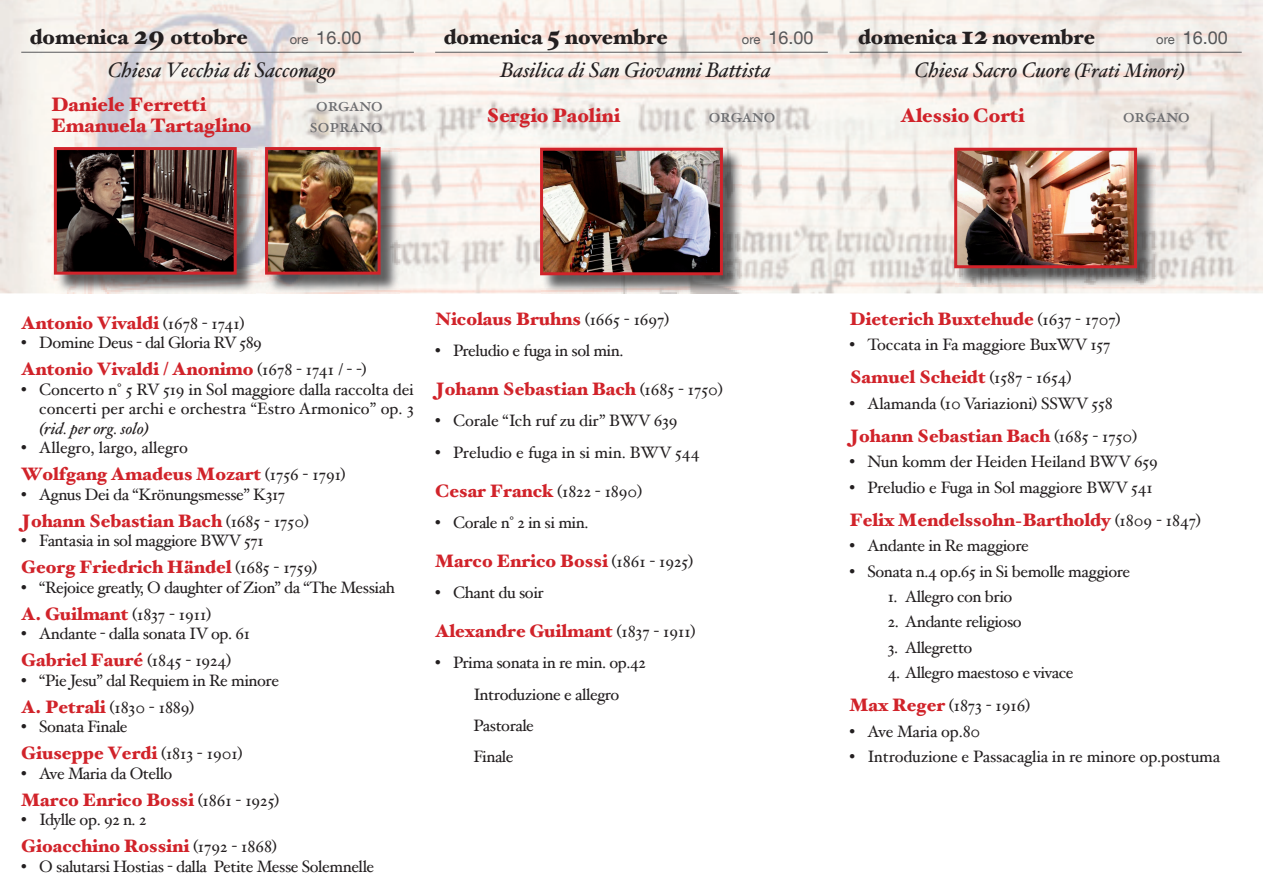
<style>
.page{position:relative;width:1263px;height:893px;background:#fff}
.page>*{position:absolute;margin:0;border:0;box-sizing:border-box;transform-origin:0 0}
.t1{font:italic 21px "Hoefler Text";color:#231f20}
.t2{font:900 21px "Hoefler Text";color:#231f20}
.t3{font:900 19.5px "Hoefler Text";color:#d1232a}
.t4{font:19.5px "Hoefler Text";letter-spacing:.055em;color:#6c6d70}
.t5{font:900 18px "Hoefler Text";color:#d1232a}
.t6{font:18px "Helvetica Neue";color:#57585a}
.t7{font:16.5px/31.3px "Hoefler Text";letter-spacing:-.025em;color:#231f20}
.t8{font:16.5px/19.5px "Hoefler Text";color:#231f20;text-align:right}
.t9{font:italic 16.5px "Hoefler Text";color:#231f20}
.s1{font-size:27px}
.s2{font-size:13.05px}
.s3{font-size:19.5px}
.s4{font-weight:400;font-size:16.5px;color:#231f20}
.s5{font-weight:900;font-size:18px;color:#d1232a}
</style>
<div class="page">
<img style="left:0;top:0;width:1263px;height:293px">
<hr style="left:849px;top:52px;width:393px;height:1px;background:#57585a">
<img style="left:956px;top:149px;width:200px;height:138px">
<img style="left:958px;top:152px;width:175px;height:112px">
<div style="left:954px;top:148px;width:183px;height:120px;border:3px solid #d1232a"></div>
<hr style="left:435px;top:52px;width:393px;height:1px;background:#57585a">
<img style="left:542px;top:149px;width:200px;height:145px">
<img style="left:544px;top:152px;width:175px;height:119px">
<div style="left:540px;top:148px;width:183px;height:127px;border:3px solid #d1232a"></div>
<img style="left:56px;top:149px;width:199px;height:144px">
<img style="left:58px;top:151px;width:175px;height:120px">
<div style="left:54px;top:147px;width:183px;height:128px;border:3px solid #d1232a"></div>
<hr style="left:21px;top:52px;width:393px;height:1px;background:#57585a">
<img style="left:267px;top:149px;width:132px;height:144px">
<img style="left:269px;top:151px;width:108px;height:120px">
<div style="left:265px;top:147px;width:116px;height:128px;border:3px solid #d1232a"></div>
<p class="t2" style="left:30px;top:23px;width:220px">domenica <span class="s1">29</span> ottobre</p>
<p class="t6" style="left:290px;top:26px;width:73px"><span class="s2">ore</span> 16.00</p>
<p class="t1" style="left:108px;top:57px;width:230px">Chiesa Vecchia di Sacconago</p>
<p class="t3" style="left:51px;top:92px;width:157px">Daniele Ferretti</p>
<p class="t4" style="left:316px;top:93px;width:68px">organo</p>
<p class="t3" style="left:51px;top:113px;width:202px">Emanuela Tartaglino</p>
<p class="t4" style="left:310px;top:114px;width:75px">soprano</p>
<p class="t2" style="left:444px;top:23px;width:225px">domenica <span class="s1">5</span> novembre</p>
<p class="t6" style="left:742px;top:26px;width:73px"><span class="s2">ore</span> 16.00</p>
<p class="t1" style="left:501px;top:57px;width:272px">Basilica di San Giovanni Battista</p>
<p class="t3" style="left:486px;top:102px;width:135px">Sergio Paolini</p>
<p class="t4" style="left:709px;top:103px;width:68px">organo</p>
<p class="t2" style="left:858px;top:23px;width:239px">domenica <span class="s1">12</span> novembre</p>
<p class="t6" style="left:1156px;top:26px;width:73px"><span class="s2">ore</span> 16.00</p>
<p class="t1" style="left:915px;top:57px;width:272px">Chiesa Sacro Cuore <span class="s3">(Frati Minori)</span></p>
<p class="t3" style="left:900px;top:102px;width:126px">Alessio Corti</p>
<p class="t4" style="left:1123px;top:103px;width:68px">organo</p>
<p class="t5" style="left:21px;top:311px;width:225px">Antonio Vivaldi <span class="s4">(1678 - 1741)</span></p>
<p class="t7" style="left:21px;top:327px;width:242px">• Domine Deus - dal Gloria RV 589</p>
<p class="t5" style="left:21px;top:357px;width:347px">Antonio Vivaldi / Anonimo <span class="s4">(1678 - 1741 / - -)</span></p>
<p class="t8" style="left:21px;top:379px;width:394px">• Concerto n° 5 RV 519 in Sol maggiore dalla raccolta dei concerti per archi e orchestra “Estro Armonico” op. 3</p>
<p class="t9" style="left:39px;top:418px;width:111px">(rid. per org. solo)</p>
<p class="t8" style="left:21px;top:438px;width:168px">• Allegro, largo, allegro</p>
<p class="t5" style="left:21px;top:462px;width:326px">Wolfgang Amadeus Mozart <span class="s4">(1756 - 1791)</span></p>
<p class="t7" style="left:21px;top:478px;width:266px">• Agnus Dei da “Krönungsmesse” K317</p>
<p class="t5" style="left:21px;top:509px;width:289px">Johann Sebastian Bach <span class="s4">(1685 - 1750)</span></p>
<p class="t7" style="left:21px;top:525px;width:244px">• Fantasia in sol maggiore BWV 571</p>
<p class="t5" style="left:21px;top:555px;width:298px">Georg Friedrich Händel <span class="s4">(1685 - 1759)</span></p>
<p class="t7" style="left:21px;top:573px;width:375px;line-height:27px">• “Rejoice greatly, O daughter of Zion” da “The Messiah<br><span class="s5">A. Guilmant</span> (1837 - 1911)</p>
<p class="t7" style="left:21px;top:618px;width:230px">• Andante - dalla sonata IV op. 61</p>
<p class="t5" style="left:21px;top:648px;width:212px">Gabriel Fauré <span class="s4">(1845 - 1924)</span></p>
<p class="t7" style="left:21px;top:666px;width:259px;line-height:27px">• “Pie Jesu” dal Requiem in Re minore<br><span class="s5">A. Petrali</span> (1830 - 1889)</p>
<p class="t7" style="left:21px;top:711px;width:108px">• Sonata Finale</p>
<p class="t5" style="left:21px;top:741px;width:223px">Giuseppe Verdi <span class="s4">(1813 - 1901)</span></p>
<p class="t7" style="left:21px;top:757px;width:153px">• Ave Maria da Otello</p>
<p class="t5" style="left:21px;top:788px;width:260px">Marco Enrico Bossi <span class="s4">(1861 - 1925)</span></p>
<p class="t7" style="left:21px;top:804px;width:127px">• Idylle op. 92 n. 2</p>
<p class="t5" style="left:21px;top:834px;width:257px">Gioacchino Rossini <span class="s4">(1792 - 1868)</span></p>
<p class="t7" style="left:21px;top:850px;width:354px">• O salutarsi Hostias - dalla Petite Messe Solemnelle</p>
<p class="t5" style="left:435px;top:307px;width:236px">Nicolaus Bruhns <span class="s4">(1665 - 1697)</span></p>
<p class="t7" style="left:435px;top:335px;width:190px">• Preludio e fuga in sol min.</p>
<p class="t5" style="left:435px;top:377px;width:289px">Johann Sebastian Bach <span class="s4">(1685 - 1750)</span></p>
<p class="t7" style="left:435px;top:405px;width:244px">• Corale “Ich ruf zu dir” BWV 639</p>
<p class="t8" style="left:435px;top:442px;width:266px">• Preludio e fuga in si min. BWV 544</p>
<p class="t5" style="left:435px;top:479px;width:209px">Cesar Franck <span class="s4">(1822 - 1890)</span></p>
<p class="t7" style="left:435px;top:507px;width:155px">• Corale n° 2 in si min.</p>
<p class="t5" style="left:435px;top:549px;width:260px">Marco Enrico Bossi <span class="s4">(1861 - 1925)</span></p>
<p class="t7" style="left:435px;top:577px;width:110px">• Chant du soir</p>
<p class="t5" style="left:435px;top:619px;width:262px">Alexandre Guilmant <span class="s4">(1837 - 1911)</span></p>
<p class="t7" style="left:473px;top:647px;width:174px;text-indent:-38px">• Prima sonata in re min. op.42<br>Introduzione e allegro<br>Pastorale<br>Finale</p>
<p class="t5" style="left:849px;top:307px;width:273px">Dieterich Buxtehude <span class="s4">(1637 - 1707)</span></p>
<p class="t7" style="left:849px;top:329px;width:263px">• Toccata in Fa maggiore BuxWV 157</p>
<p class="t5" style="left:849px;top:366px;width:224px">Samuel Scheidt <span class="s4">(1587 - 1654)</span></p>
<p class="t7" style="left:849px;top:387px;width:265px">• Alamanda (10 Variazioni) SSWV 558</p>
<p class="t5" style="left:849px;top:424px;width:289px">Johann Sebastian Bach <span class="s4">(1685 - 1750)</span></p>
<p class="t7" style="left:849px;top:446px;width:310px">• Nun komm der Heiden Heiland BWV 659</p>
<p class="t7" style="left:849px;top:471px;width:305px">• Preludio e Fuga in Sol maggiore BWV 541</p>
<p class="t5" style="left:849px;top:508px;width:353px">Felix Mendelssohn-Bartholdy <span class="s4">(1809 - 1847)</span></p>
<p class="t7" style="left:849px;top:530px;width:181px">• Andante in Re maggiore</p>
<p class="t7" style="left:849px;top:555px;width:282px">• Sonata n.4 op.65 in Si bemolle maggiore</p>
<p class="t7" style="left:888px;top:581px;width:126px">1. Allegro con brio</p>
<p class="t7" style="left:888px;top:606px;width:135px">2. Andante religioso</p>
<p class="t7" style="left:888px;top:632px;width:86px">3. Allegretto</p>
<p class="t7" style="left:849px;top:656px;width:226px;line-height:32.8px;text-indent:38px">4. Allegro maestoso e vivace<br><span class="s5">Max Reger</span> (1873 - 1916)</p>
<p class="t7" style="left:849px;top:715px;width:132px">• Ave Maria op.80</p>
<p class="t7" style="left:849px;top:741px;width:372px">• Introduzione e Passacaglia in re minore op.postuma</p>
</div>
